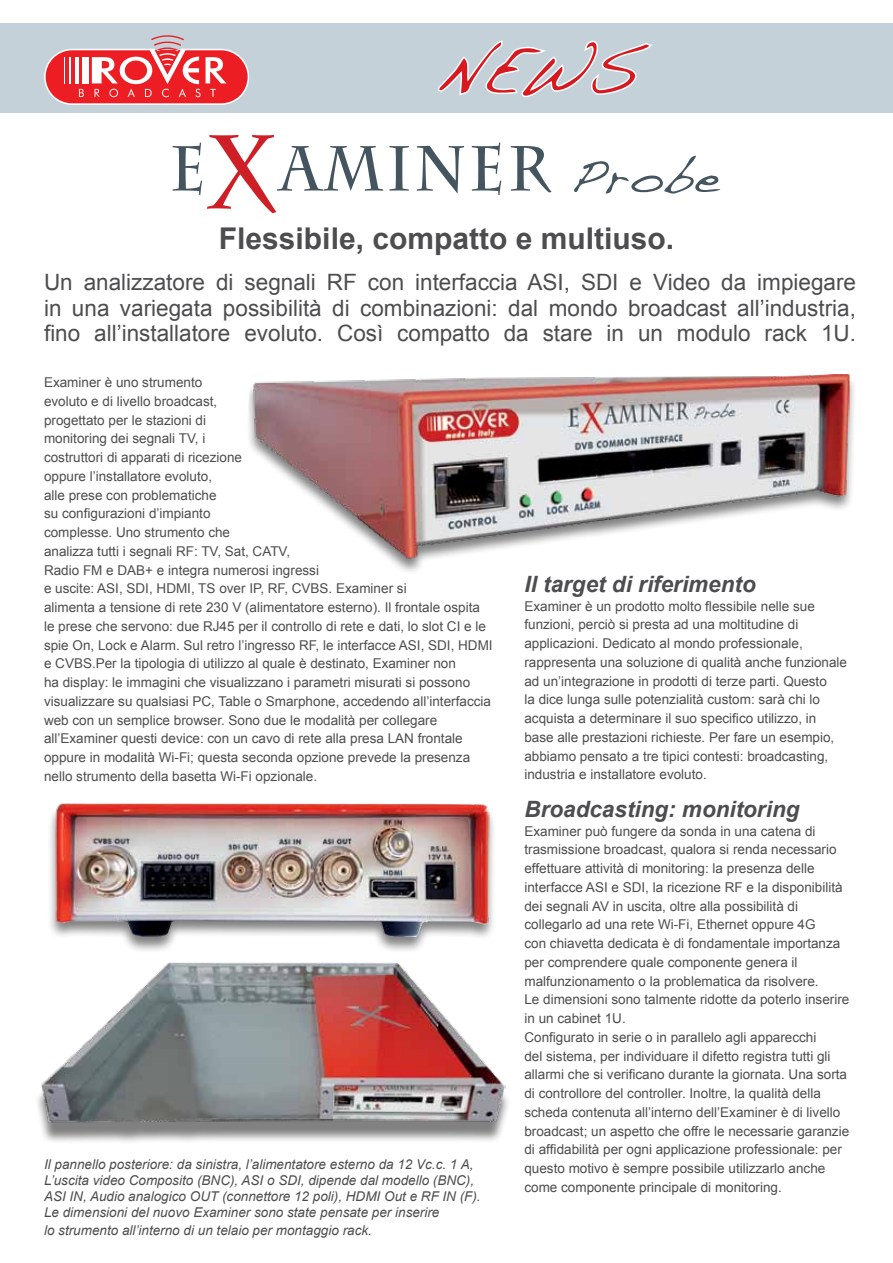
<style>
.page{position:relative;width:893px;height:1263px;background:#fff}
.page>*{position:absolute;margin:0;border:0;box-sizing:border-box;transform-origin:0 0}
.t1{font:italic 69.3px "Handwriting Dakota";color:#d71920;scale:.9 1}
.t2{font:700 30px "Arial";color:#4d4d4f}
.t3{font:22.5px/25.5px "Arial";color:#4d4d4f;text-align:justify}
.t4{font:italic 700 22.5px "Arial";color:#4d4d4f}
.t5{font:13.5px/18.8px "Arial";color:#4d4d4f}
.t6{font:italic 13.5px/16.2px "Arial";color:#4d4d4f}
</style>
<div class="page">
<div style="left:47px;top:803px;width:450px;height:151px;background:#000;opacity:.5"></div>
<img style="left:53px;top:804px;width:439px;height:132px">
<div style="left:34px;top:970px;width:477px;height:176px;background:#000;opacity:.5"></div>
<img style="left:39px;top:962px;width:466px;height:164px">
<div style="left:245px;top:374px;width:612px;height:201px;background:#000;opacity:.5"></div>
<img style="left:251px;top:374px;width:598px;height:186px">
<div style="left:0;top:24px;width:893px;height:89px;background:#c4d1d8"></div>
<svg style="left:436px;top:39px;width:219px;height:60px"></svg>
<svg style="left:44px;top:35px;width:205px;height:70px;background:#e6757b"></svg>
<svg style="left:173px;top:135px;width:210px;height:78px"></svg>
<svg style="left:389px;top:146px;width:20px;height:45px"></svg>
<svg style="left:417px;top:146px;width:47px;height:48px"></svg>
<svg style="left:472px;top:143px;width:29px;height:52px"></svg>
<svg style="left:511px;top:146px;width:41px;height:46px"></svg>
<svg style="left:574px;top:156px;width:146px;height:38px"></svg>
<h1 class="t1" style="left:434px;top:28px;width:257px">NEWS</h1>
<h2 class="t2" style="left:219px;top:219px;width:457px">Flessibile, compatto e multiuso.</h2>
<h3 class="t3" style="left:44px;top:270px;width:814px">Un analizzatore di segnali RF con interfaccia ASI, SDI e Video da impiegare in una variegata possibilità di combinazioni: dal mondo broadcast all’industria, fino all’installatore evoluto. Così compatto da stare in un modulo rack 1U.</h3>
<p class="t5" style="left:44px;top:373px;width:450px">Examiner è uno strumento<br>evoluto e di livello broadcast,<br>progettato per le stazioni di<br>monitoring dei segnali TV, i<br>costruttori di apparati di ricezione<br>oppure l’installatore evoluto,<br>alle prese con problematiche<br>su configurazioni d’impianto<br>complesse. Uno strumento che<br>analizza tutti i segnali RF: TV, Sat, CATV,<br>Radio FM e DAB+ e integra numerosi ingressi<br>e uscite: ASI, SDI, HDMI, TS over IP, RF, CVBS. Examiner si<br>alimenta a tensione di rete 230 V (alimentatore esterno). Il frontale ospita le prese che servono: due RJ45 per il controllo di rete e dati, lo slot CI e le spie On, Lock e Alarm. Sul retro l’ingresso RF, le interfacce ASI, SDI, HDMI e CVBS.Per la tipologia di utilizzo al quale è destinato, Examiner non<br>ha display: le immagini che visualizzano i parametri misurati si possono visualizzare su qualsiasi PC, Table o Smarphone, accedendo all’interfaccia web con un semplice browser. Sono due le modalità per collegare all’Examiner questi device: con un cavo di rete alla presa LAN frontale oppure in modalità Wi-Fi; questa seconda opzione prevede la presenza nello strumento della basetta Wi-Fi opzionale.</p>
<p class="t6" style="left:44px;top:1156px;width:438px">Il pannello posteriore: da sinistra, l’alimentatore esterno da 12 Vc.c. 1 A, L’uscita video Composito (BNC), ASI o SDI, dipende dal modello (BNC), ASI IN, Audio analogico OUT (connettore 12 poli), HDMI Out e RF IN (F).<br>Le dimensioni del nuovo Examiner sono state pensate per inserire</p>
<p class="t6" style="left:44px;top:1222px;width:329px">lo strumento all’interno di un telaio per montaggio rack.</p>
<h3 class="t4" style="left:524px;top:569px;width:233px">Il target di riferimento</h3>
<p class="t5" style="left:524px;top:597px;width:324px">Examiner è un prodotto molto flessibile nelle sue funzioni, perciò si presta ad una moltitudine di applicazioni. Dedicato al mondo professionale, rappresenta una soluzione di qualità anche funzionale ad un’integrazione in prodotti di terze parti. Questo<br>la dice lunga sulle potenzialità custom: sarà chi lo acquista a determinare il suo specifico utilizzo, in base alle prestazioni richieste. Per fare un esempio, abbiamo pensato a tre tipici contesti: broadcasting, industria e installatore evoluto.</p>
<h3 class="t4" style="left:524px;top:794px;width:277px">Broadcasting: monitoring</h3>
<p class="t5" style="left:524px;top:822px;width:326px">Examiner può fungere da sonda in una catena di trasmissione broadcast, qualora si renda necessario effettuare attività di monitoring: la presenza delle interfacce ASI e SDI, la ricezione RF e la disponibilità dei segnali AV in uscita, oltre alla possibilità di collegarlo ad una rete Wi-Fi, Ethernet oppure 4G<br>con chiavetta dedicata è di fondamentale importanza per comprendere quale componente genera il malfunzionamento o la problematica da risolvere.<br>Le dimensioni sono talmente ridotte da poterlo inserire in un cabinet 1U.<br>Configurato in serie o in parallelo agli apparecchi<br>del sistema, per individuare il difetto registra tutti gli allarmi che si verificano durante la giornata. Una sorta di controllore del controller. Inoltre, la qualità della scheda contenuta all’interno dell’Examiner è di livello broadcast; un aspetto che offre le necessarie garanzie di affidabilità per ogni applicazione professionale: per questo motivo è sempre possibile utilizzarlo anche come componente principale di monitoring.</p>
</div>
